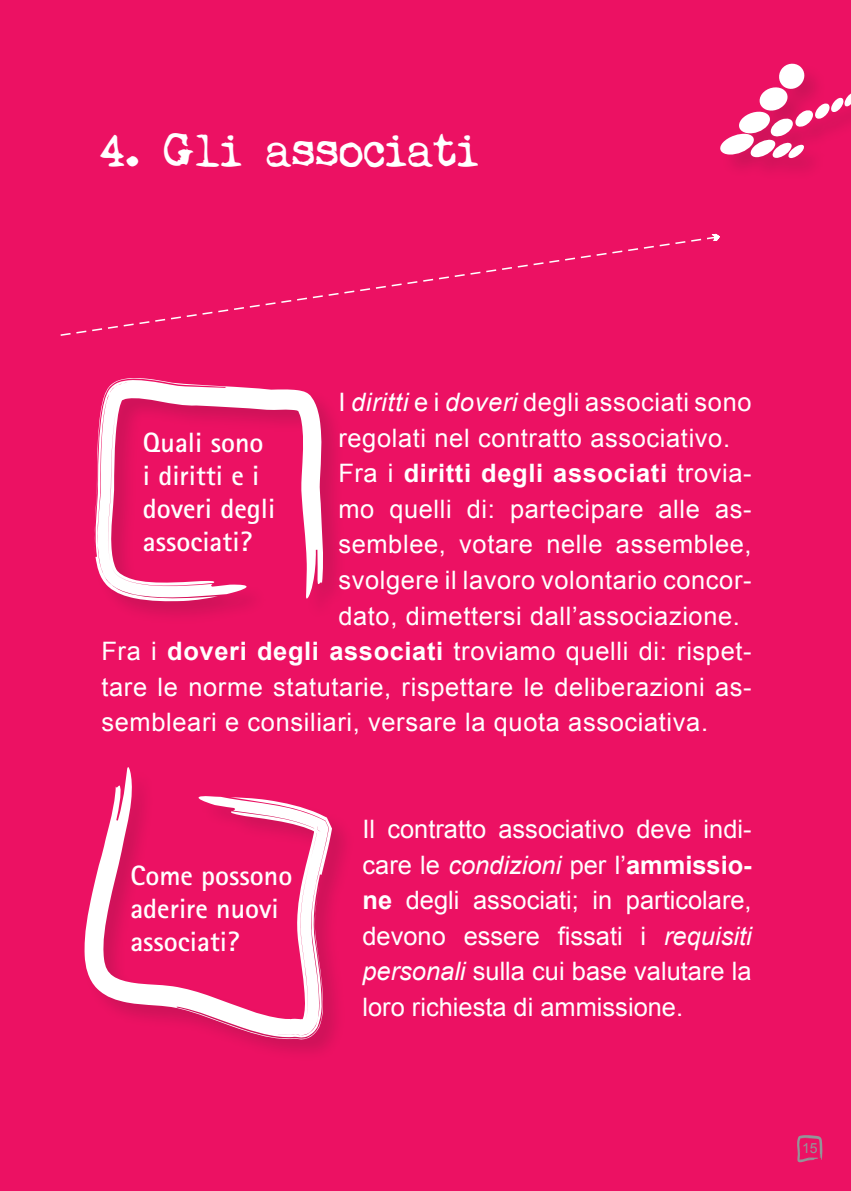
<style>
.page{position:relative;width:851px;height:1191px;background:#fff}
.page>*{position:absolute;margin:0;border:0;box-sizing:border-box;transform-origin:0 0}
.t1{font:47px "My Underwood";color:#fff}
.t2{font:700 28px/33px "Rotis Sans Serif";color:#fff}
.t3{font:25.4px/35.6px "Arial";letter-spacing:.025em;color:#fff;text-align:justify}
.t4{font:700 25.4px "Arial";letter-spacing:.025em;color:#fff}
.t5{font:14px "Arial";color:#939598}
.s1{font-style:italic}
.s2{font-weight:400}
.s3{font-weight:700}
</style>
<div class="page">
<div style="left:0;top:0;width:850px;height:1191px;background:#ec1163"></div>
<div style="left:92px;top:376px;width:253px;height:248px;background:#231f20;opacity:.15"></div>
<svg style="left:92px;top:377px;width:232px;height:224px"></svg>
<div style="left:83px;top:765px;width:271px;height:296px;background:#231f20;opacity:.15"></div>
<svg style="left:84px;top:766px;width:249px;height:274px"></svg>
<svg style="left:720px;top:63px;width:130px;height:107px"></svg>
<svg style="left:60px;top:237px;width:649px;height:99px"></svg>
<svg style="left:709px;top:233px;width:11px;height:8px"></svg>
<svg style="left:797px;top:1135px;width:25px;height:27px"></svg>
<h1 class="t1" style="left:99px;top:121px;width:381px">4. Gli associati</h1>
<p class="t3" style="left:338px;top:385px;width:414px">I <span class="s1">diritti</span> e i <span class="s1">doveri</span> degli associati sono</p>
<p class="t3" style="left:338px;top:420px;width:393px">regolati nel contratto associativo.</p>
<p class="t4" style="left:338px;top:457px;width:415px"><span class="s2">Fra i</span> diritti degli associati <span class="s2">trovia-</span></p>
<p class="t3" style="left:338px;top:491px;width:415px">mo quelli di: partecipare alle as-</p>
<p class="t3" style="left:338px;top:527px;width:414px">semblee, votare nelle assemblee,</p>
<p class="t3" style="left:338px;top:562px;width:415px">svolgere il lavoro volontario concor-</p>
<p class="t3" style="left:338px;top:598px;width:403px">dato, dimettersi dall’associazione.</p>
<p class="t3" style="left:101px;top:634px;width:651px">Fra i <span class="s3">doveri degli associati</span> troviamo quelli di: rispet-</p>
<p class="t3" style="left:101px;top:669px;width:651px">tare le norme statutarie, rispettare le deliberazioni as-</p>
<p class="t3" style="left:101px;top:705px;width:608px">sembleari e consiliari, versare la quota associativa.</p>
<p class="t2" style="left:143px;top:426px;width:134px">Quali sono i diritti e i doveri degli associati?</p>
<p class="t2" style="left:130px;top:858px;width:163px">Come possono aderire nuovi associati?</p>
<p class="t3" style="left:362px;top:811px;width:390px">Il contratto associativo deve indi&shy;care le <span class="s1">condizioni</span> per l’<span class="s3">ammissio&shy;ne</span> degli associati; in particolare, devono essere fissati i <span class="s1">requisiti personali</span> sulla cui base valutare la loro richiesta di ammissione.</p>
<p class="t5" style="left:802px;top:1138px;width:17px">15</p>
</div>
